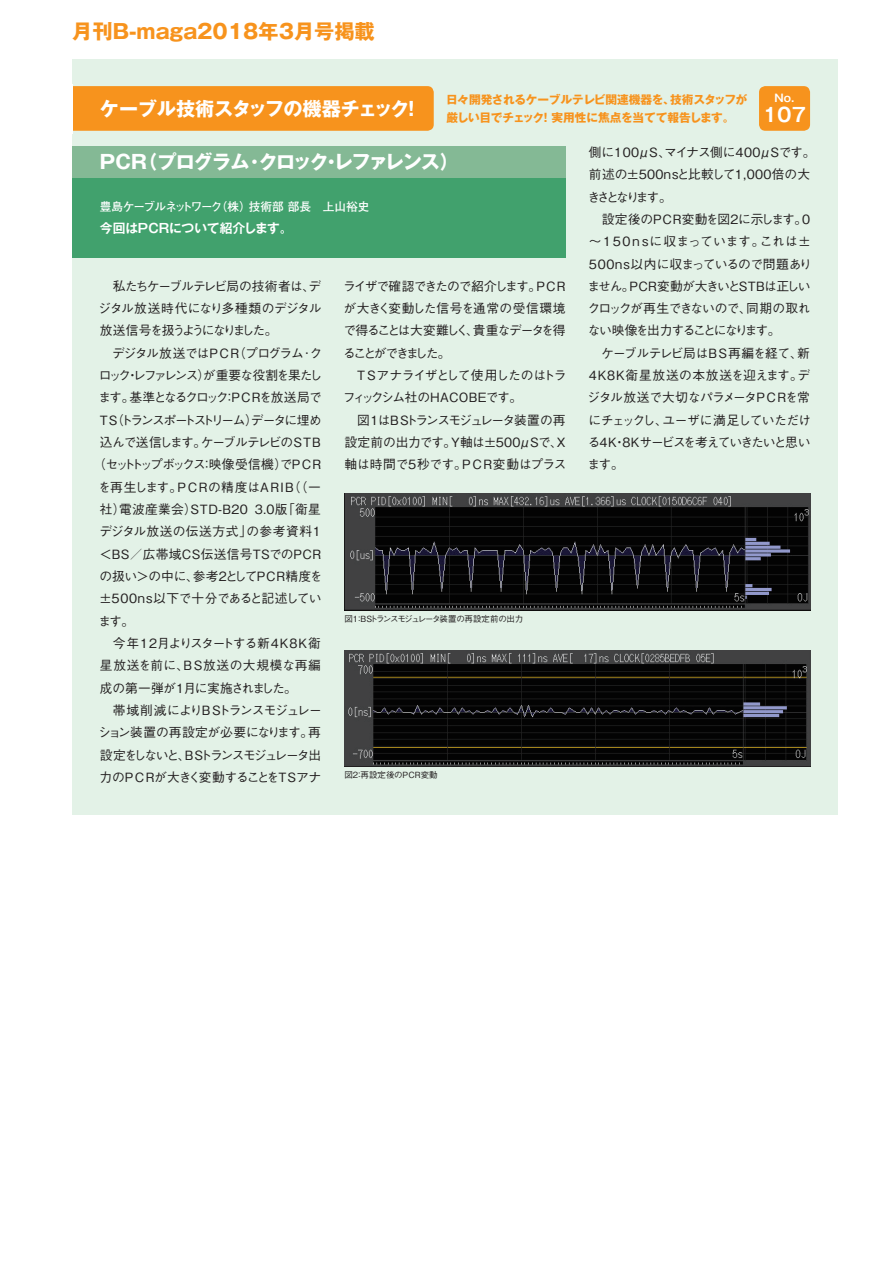
<style>
.page{position:relative;width:893px;height:1263px;background:#fff}
.page>*{position:absolute;margin:0;border:0;box-sizing:border-box;transform-origin:0 0}
.t1{font:700 20.25px "Gothic MB101 Pro";color:#f7931d}
.t2{font:700 19.2px "Gothic MB101 Pro";letter-spacing:-.075em;color:#fff}
.t3{font:700 19.2px "Gothic MB101 Pro";letter-spacing:-.02em;color:#fff}
.t4{font:700 19.2px "Gothic MB101 Pro De";color:#fff}
.t5{font:500 12.75px/22.4px "Gothic BBB Pro";letter-spacing:-.05em;color:#231f20;text-align:justify}
.t6{font:500 12.75px/22.4px "Gothic BBB Pro";letter-spacing:-.03em;color:#231f20}
.t7{font:500 12.75px "Gothic BBB Pro";letter-spacing:.02em;color:#231f20}
.t8{font:500 12.75px "Gothic BBB Pro";letter-spacing:-.13em;color:#231f20}
.t9{font:500 12.75px "Gothic BBB Pro";letter-spacing:-.01em;color:#231f20}
.t10{font:500 12.75px "Gothic BBB Pro";letter-spacing:-.16em;color:#231f20}
.t11{font:500 12.75px "Gothic BBB Pro";letter-spacing:-.125em;color:#231f20}
.t12{font:500 12.75px "Gothic BBB Pro";letter-spacing:.035em;color:#231f20}
.t13{font:500 12.75px "Gothic BBB Pro";letter-spacing:-.14em;color:#231f20}
.t14{font:500 12.75px "Gothic BBB Pro";letter-spacing:-.07em;color:#231f20}
.t15{font:500 12.75px "Gothic BBB Pro";letter-spacing:-.025em;color:#231f20}
.t16{font:500 12.75px "Gothic BBB Pro";letter-spacing:-.09em;color:#231f20}
.t17{font:500 12.75px "Gothic BBB Pro";letter-spacing:-.02em;color:#231f20}
.t18{font:500 12.75px "Gothic BBB Pro";letter-spacing:.06em;color:#231f20}
.t19{font:500 12.75px "Gothic BBB Pro";letter-spacing:-.075em;color:#231f20}
.t20{font:700 12.75px "Gothic MB101 Pro De";letter-spacing:-.005em;color:#fff}
.t21{font:700 11.7px/18px "Gothic MB101 Pro";letter-spacing:-.03em;color:#f7931d}
.t22{font:700 11.7px "Futo Go B101 Pro";letter-spacing:-.04em;color:#fff}
.t23{font:700 10.65px "Gothic MB101 Pro De";color:#fff}
.t24{font:500 8.55px "Gothic BBB Pro";letter-spacing:-.075em;color:#231f20}
.t25{font:500 8.55px "Gothic BBB Pro";color:#231f20}
</style>
<div class="page">
<div style="left:72px;top:60px;width:766px;height:755px;background:#e3f2e7"></div>
<div style="left:759px;top:86px;width:51px;height:45px;background:#f7931d;border-radius:6px"></div>
<div style="left:72px;top:169px;width:494px;height:88px;background:#41a16d"></div>
<div style="left:60px;top:86px;width:374px;height:45px;background:#f7931d;border-radius:6px"></div>
<div style="left:57px;top:84px;width:15px;height:50px;background:#fff"></div>
<div style="left:72px;top:146px;width:494px;height:32px;background:#84b995"></div>
<img style="left:344px;top:493px;width:466px;height:117px">
<img style="left:344px;top:650px;width:466px;height:116px">
<h1 class="t1" style="left:72px;top:15px;width:304px">月刊B-maga2018年3月号掲載</h1>
<p class="t21" style="left:446px;top:89px;width:303px">日々開発されるケーブルテレビ関連機器を、技術スタッフが厳しい目でチェック！ 実用性に焦点を当てて報告します。</p>
<p class="t23" style="left:775px;top:89px;width:21px">No.</p>
<h2 class="t3" style="left:100px;top:92px;width:323px">ケーブル技術スタッフの機器チェック！</h2>
<h2 class="t2" style="left:100px;top:146px;width:360px">PCR（プログラム･クロック・レファレンス）</h2>
<h2 class="t4" style="left:763px;top:99px;width:45px">107</h2>
<p class="t5" style="left:587px;top:139px;width:230px;text-align:left">側に100μS、マイナス側に400μSです。前述の±500nsと比較して1,000倍の大きさとなります。</p>
<p class="t6" style="left:587px;top:206px;width:226px;text-indent:14px">設定後のPCR変動を図2に示します。0〜150n sに収まっています。これは±<br>500ns以内に収まっているので問題ありません。PCR変動が大きいとSTBは正しいクロックが再生できないので、同期の取れない映像を出力することになります。</p>
<p class="t5" style="left:587px;top:340px;width:225px;text-indent:14px">ケーブルテレビ局はBS再編を経て、新4K8K衛星放送の本放送を迎えます。デジタル放送で大切なパラメータP C Rを常にチェックし、ユーザに満足していただける4K・8Kサービスを考えていきたいと思います。</p>
<p class="t22" style="left:100px;top:197px;width:271px">豊島ケーブルネットワーク（株）技術部 部長　上山裕史</p>
<p class="t20" style="left:100px;top:217px;width:194px">今回はPCRについて紹介します。</p>
<p class="t5" style="left:98px;top:273px;width:225px;text-indent:14px">私たちケーブルテレビ局の技術者は、デジタル放送時代になり多種類のデジタル放送信号を扱うようになりました。</p>
<p class="t16" style="left:112px;top:343px;width:211px">デジタル放送ではP C R（プログラム･ク</p>
<p class="t11" style="left:99px;top:365px;width:225px">ロック・レファレンス）が重要な役割を果たし</p>
<p class="t8" style="left:98px;top:387px;width:225px">ます。基準となるクロック：P C Rを放送局で</p>
<p class="t8" style="left:100px;top:410px;width:223px">TS（トランスポートストリーム）データに埋め</p>
<p class="t14" style="left:100px;top:432px;width:223px">込んで送信します。ケーブルテレビのSTB</p>
<p class="t10" style="left:93px;top:454px;width:229px">（セットトップボックス：映像受信機）でP C R</p>
<p class="t12" style="left:98px;top:477px;width:224px">を再生します。PCRの精度はARIB（（一</p>
<p class="t7" style="left:100px;top:499px;width:223px">社）電波産業会）STD-B20 3.0版「衛星</p>
<p class="t7" style="left:99px;top:521px;width:226px">デジタル放送の伝送方式」の参考資料１</p>
<p class="t7" style="left:100px;top:544px;width:223px">＜BS／広帯域CS伝送信号TSでのPCR</p>
<p class="t9" style="left:100px;top:566px;width:224px">の扱い＞の中に、参考2としてPCR精度を</p>
<p class="t15" style="left:99px;top:588px;width:224px">±500ns以下で十分であると記述してい</p>
<p class="t5" style="left:98px;top:608px;width:37px">ます。</p>
<p class="t9" style="left:113px;top:633px;width:210px">今年12月よりスタートする新4K8K衛</p>
<p class="t18" style="left:100px;top:655px;width:223px">星放送を前に、BS放送の大規模な再編</p>
<p class="t5" style="left:100px;top:675px;width:199px">成の第一弾が1月に実施されました。</p>
<p class="t19" style="left:113px;top:700px;width:211px">帯域削減によりB Sトランスモジュレー</p>
<p class="t17" style="left:98px;top:722px;width:224px">ション装置の再設定が必要になります。再</p>
<p class="t13" style="left:100px;top:745px;width:223px">設定をしないと、B Sトランスモジュレータ出</p>
<p class="t6" style="left:100px;top:764px;width:223px">力のPCRが大きく変動することをTSアナ</p>
<p class="t5" style="left:343px;top:273px;width:224px">ライザで確認できたので紹介します。PCRが大きく変動した信号を通常の受信環境で得ることは大変難しく、貴重なデータを得ることができました。</p>
<p class="t5" style="left:343px;top:363px;width:225px;text-indent:14px">TSアナライザとして使用したのはトラフィックシム社のHACOBEです。</p>
<p class="t5" style="left:344px;top:407px;width:224px;text-indent:13px">図1はB Sトランスモジュレータ装置の再設定前の出力です。Y軸は±500μSで、X軸は時間で5秒です。PCR変動はプラス</p>
<p class="t24" style="left:344px;top:612px;width:180px">図1：BSトランスモジュレータ装置の再設定前の出力</p>
<p class="t25" style="left:344px;top:768px;width:95px">図2：再設定後のPCR変動</p>
</div>
